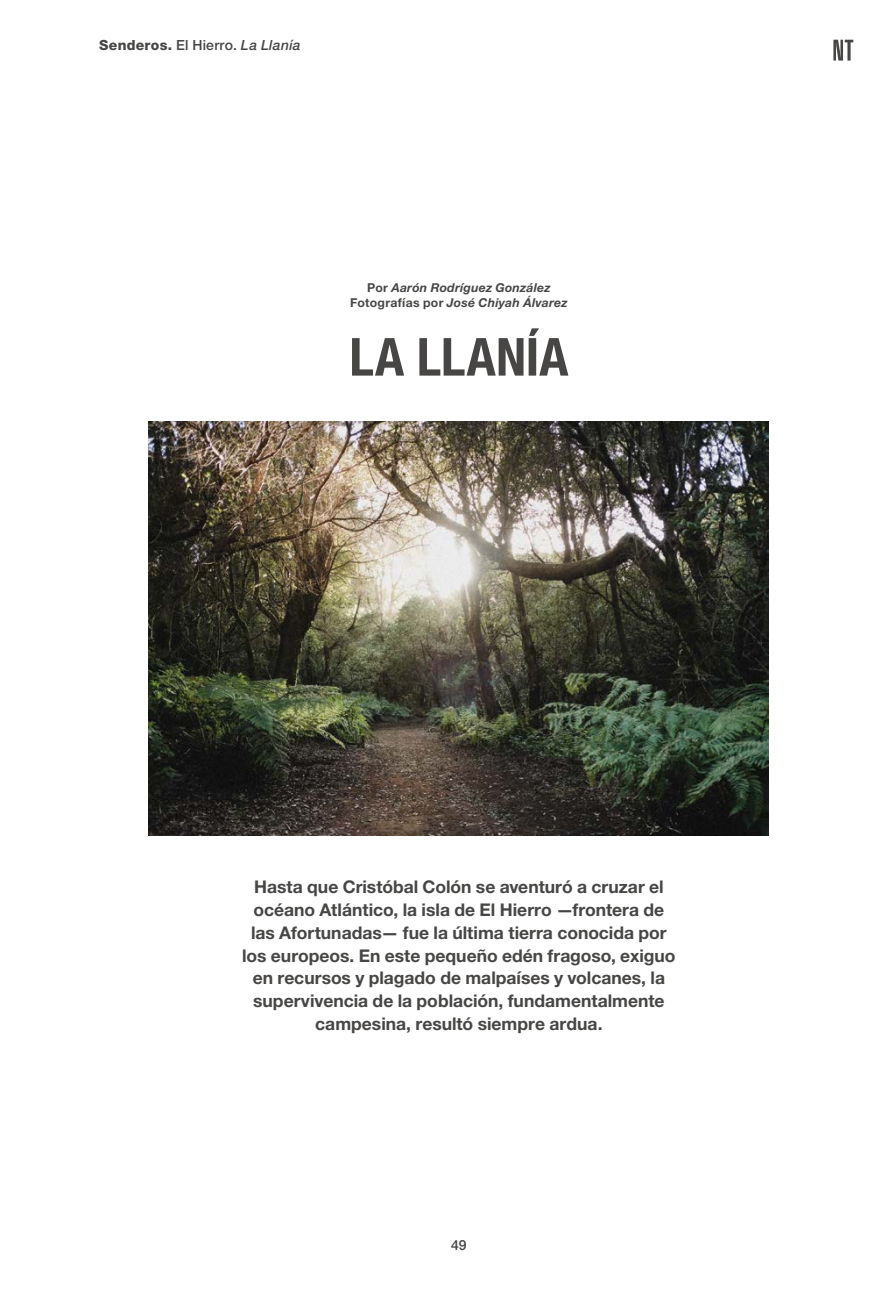
<style>
.page{position:relative;width:893px;height:1290px;background:#fff}
.page>*{position:absolute;margin:0;border:0;box-sizing:border-box;transform-origin:0 0}
.t1{font:700 condensed 52.5px "Helvetica Neue LT Std";letter-spacing:.005em;color:#474645}
.t2{font:700 17.5px/22.8px "Helvetica Neue LT Std";color:#474645;text-align:center}
.t3{font:800 14px "Helvetica Neue LT Std";letter-spacing:.02em;color:#474645}
.t4{font:500 14px "Helvetica Neue LT Std";color:#474645}
.t5{font:italic 700 12.25px "Helvetica Neue LT Std";letter-spacing:.02em;color:#474645}
.s1{font-weight:500}
.s2{font-weight:500;font-style:italic}
.s3{font-style:normal}
</style>
<div class="page">
<svg style="left:833px;top:40px;width:20px;height:21px"></svg>
<img style="left:149px;top:421px;width:620px;height:414px">
<p class="t3" style="left:99px;top:36px;width:203px">Senderos. <span class="s1">El Hierro.</span> <span class="s2">La Llanía</span></p>
<p class="t5" style="left:367px;top:280px;width:185px"><span class="s3">Por</span> Aarón Rodríguez González</p>
<p class="t5" style="left:350px;top:295px;width:219px"><span class="s3">Fotografías por</span> José Chiyah Álvarez</p>
<p class="t1" style="left:349px;top:325px;width:220px">LA LLANÍA</p>
<p class="t2" style="left:242px;top:875px;width:435px">Hasta que Cristóbal Colón se aventuró a cruzar el océano Atlántico, la isla de El Hierro —frontera de las Afortunadas— fue la última tierra conocida por los europeos. En este pequeño edén fragoso, exiguo en recursos y plagado de malpaíses y volcanes, la supervivencia de la población, fundamentalmente campesina, resultó siempre ardua.</p>
<p class="t4" style="left:451px;top:1237px;width:17px">49</p>
</div>
